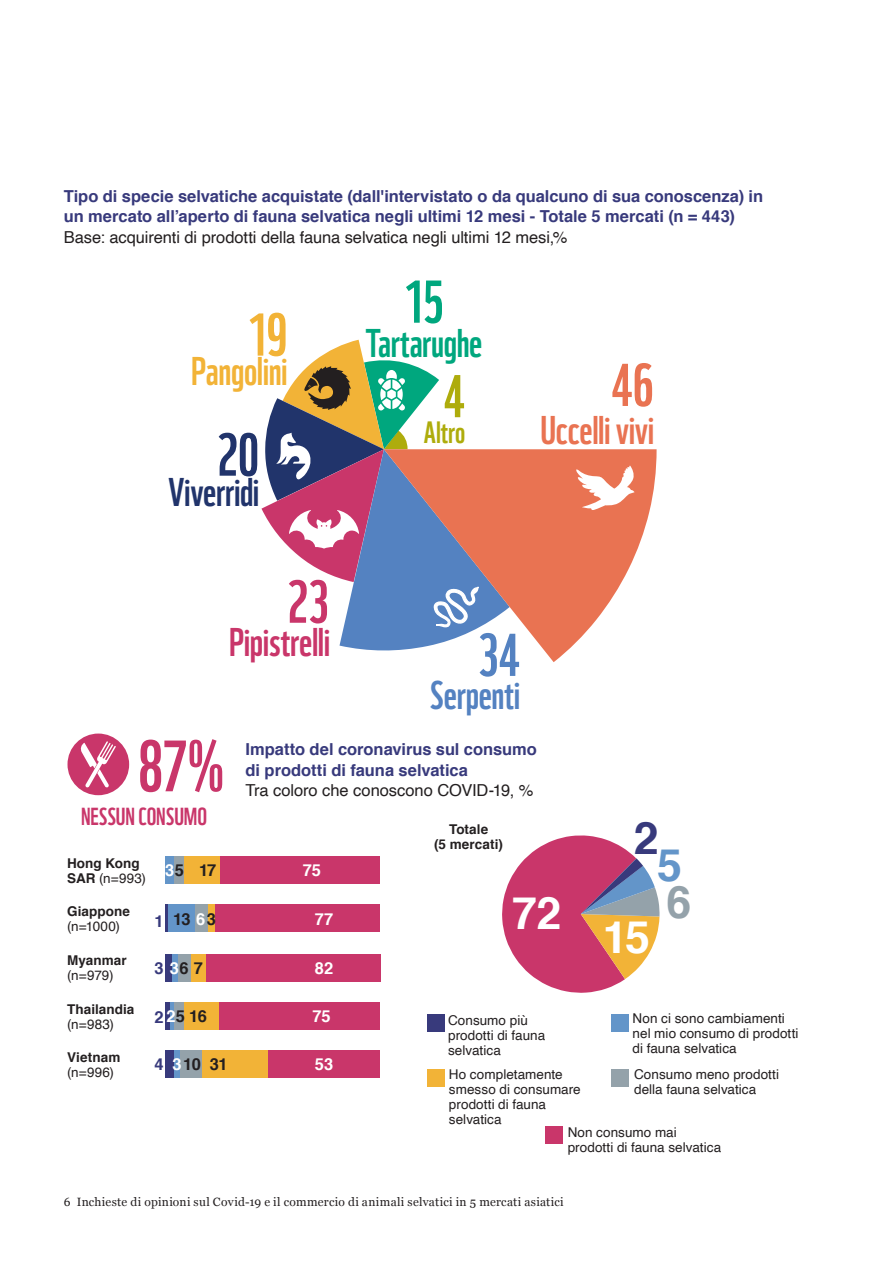
<style>
.page{position:relative;width:893px;height:1263px;background:#fff}
.page>*{position:absolute;margin:0;border:0;box-sizing:border-box;transform-origin:0 0}
._2016_Footnotes_text{font:70.5px "WWF";color:#c9366a}
._2016_Footnotes_text-2{font:58.5px "WWF";color:#e97352}
._2016_Footnotes_text-3{font:58.5px "WWF";color:#5482c1}
._2016_Footnotes_text-4{font:58.5px "WWF";color:#c9366a}
._2016_Footnotes_text-5{font:58.5px "WWF";color:#21346b}
._2016_Footnotes_text-6{font:58.5px "WWF";color:#f2b337}
._2016_Footnotes_text-7{font:58.5px "WWF";color:#00a77e}
._2016_Footnotes_text-8{font:58.5px "WWF";color:#aeac0c}
._2016_Footnotes_text-9{font:700 44.7px "Helvetica";color:#fff}
._2016_Footnotes_text-10{font:700 44.7px "Helvetica";color:#383a7c}
._2016_Footnotes_text-11{font:700 44.7px "Helvetica";color:#6395c9}
._2016_Footnotes_text-12{font:700 44.7px "Helvetica";color:#94a2aa}
._2016_Footnotes_text-13{font:39px "WWF";letter-spacing:-.005em;color:#e97352}
._2016_Footnotes_text-14{font:39px "WWF";letter-spacing:-.01em;color:#c9366a}
._2016_Footnotes_text-15{font:39px "WWF";letter-spacing:-.01em;color:#00a77e}
._2016_Footnotes_text-16{font:39px "WWF";letter-spacing:-.005em;color:#21346b}
._2016_Footnotes_text-17{font:39px "WWF";letter-spacing:-.01em;color:#f2b337}
._2016_Footnotes_text-18{font:39px "WWF";letter-spacing:-.005em;color:#5482c1}
._2016_Footnotes_text-19{font:30px "WWF";color:#aeac0c}
._2016_Footnotes_text-20{font:24px "WWF";letter-spacing:-.005em;color:#c9366a}
._2016_Footnotes_text-21{font:700 16.5px/20.7px "Helvetica";color:#383a7c}
._2016_Footnotes_text-22{font:16.5px "Helvetica";letter-spacing:-.005em;color:#231f20}
._2016_Footnotes_text-23{font:700 16.5px "Helvetica";letter-spacing:-.005em;color:#231f20}
._2016_Footnotes_text-24{font:700 16.5px "Helvetica";letter-spacing:.005em;color:#fff}
._2016_Footnotes_text-25{font:13.5px/15px "Helvetica";letter-spacing:.005em;color:#231f20}
._2016_Footnotes_text-26{font:700 13.5px/15px "Helvetica";letter-spacing:.005em;color:#231f20}
.t1{font:12px "Georgia";letter-spacing:.025em;color:#231f20}
.s1{font-weight:400}
.s2{color:#231f20}
.s3{color:#fff}
.s4{color:#383a7c}
</style>
<div class="page">
<svg style="left:502px;top:835px;width:158px;height:158px"></svg>
<div style="left:427px;top:1015px;width:17px;height:17px;background:#383a7c"></div>
<div style="left:611px;top:1015px;width:17px;height:17px;background:#6395c9"></div>
<div style="left:611px;top:1069px;width:17px;height:17px;background:#94a2aa"></div>
<div style="left:427px;top:1069px;width:17px;height:17px;background:#f2b337"></div>
<div style="left:545px;top:1127px;width:17px;height:17px;background:#c9366a"></div>
<div style="left:166px;top:856px;width:8px;height:27px;background:#6395c9"></div>
<div style="left:174px;top:856px;width:10px;height:27px;background:#94a2aa"></div>
<div style="left:184px;top:856px;width:37px;height:27px;background:#f2b337"></div>
<div style="left:221px;top:856px;width:159px;height:27px;background:#c9366a"></div>
<div style="left:206px;top:954px;width:174px;height:27px;background:#c9366a"></div>
<div style="left:166px;top:954px;width:6px;height:27px;background:#383a7c"></div>
<div style="left:172px;top:954px;width:6px;height:27px;background:#6395c9"></div>
<div style="left:178px;top:954px;width:13px;height:27px;background:#94a2aa"></div>
<div style="left:191px;top:954px;width:15px;height:27px;background:#f2b337"></div>
<div style="left:215px;top:905px;width:165px;height:27px;background:#c9366a"></div>
<hr style="left:166px;top:905px;width:2px;height:27px;background:#383a7c">
<div style="left:168px;top:905px;width:27px;height:27px;background:#6395c9"></div>
<div style="left:195px;top:905px;width:13px;height:27px;background:#94a2aa"></div>
<div style="left:208px;top:905px;width:7px;height:27px;background:#f2b337"></div>
<div style="left:216px;top:1002px;width:164px;height:27px;background:#c9366a"></div>
<hr style="left:166px;top:1002px;width:4px;height:27px;background:#383a7c">
<hr style="left:170px;top:1002px;width:4px;height:27px;background:#6395c9">
<div style="left:174px;top:1002px;width:11px;height:27px;background:#94a2aa"></div>
<div style="left:185px;top:1002px;width:34px;height:27px;background:#f2b337"></div>
<div style="left:268px;top:1051px;width:112px;height:27px;background:#c9366a"></div>
<div style="left:166px;top:1051px;width:8px;height:27px;background:#383a7c"></div>
<div style="left:174px;top:1051px;width:6px;height:27px;background:#6395c9"></div>
<div style="left:180px;top:1051px;width:22px;height:27px;background:#94a2aa"></div>
<div style="left:202px;top:1051px;width:66px;height:27px;background:#f2b337"></div>
<svg style="left:68px;top:733px;width:61px;height:62px"></svg>
<svg style="left:510px;top:449px;width:147px;height:213px;fill:#e97352"></svg>
<svg style="left:576px;top:465px;width:59px;height:45px"></svg>
<svg style="left:261px;top:340px;width:249px;height:311px"></svg>
<p class="_2016_Footnotes_text-21" style="left:64px;top:186px;width:701px">Tipo di specie selvatiche acquistate (dall'intervistato o da qualcuno di sua conoscenza) in un mercato all’aperto di fauna selvatica negli ultimi 12 mesi - Totale 5 mercati (n = 443)</p>
<p class="_2016_Footnotes_text-22" style="left:64px;top:224px;width:505px">Base: acquirenti di prodotti della fauna selvatica negli ultimi 12 mesi,%</p>
<p class="_2016_Footnotes_text-6" style="left:247px;top:289px;width:42px">19</p>
<p class="_2016_Footnotes_text-17" style="left:191px;top:341px;width:98px">Pangolini</p>
<p class="_2016_Footnotes_text-5" style="left:217px;top:409px;width:44px">20</p>
<p class="_2016_Footnotes_text-16" style="left:168px;top:461px;width:92px">Viverridi</p>
<p class="_2016_Footnotes_text-4" style="left:287px;top:556px;width:44px">23</p>
<p class="_2016_Footnotes_text-14" style="left:229px;top:611px;width:103px">Pipistrelli</p>
<p class="_2016_Footnotes_text-7" style="left:403px;top:256px;width:42px">15</p>
<p class="_2016_Footnotes_text-15" style="left:366px;top:312px;width:119px">Tartarughe</p>
<p class="_2016_Footnotes_text-8" style="left:444px;top:350px;width:23px">4</p>
<p class="_2016_Footnotes_text-19" style="left:424px;top:408px;width:43px">Altro</p>
<p class="_2016_Footnotes_text-2" style="left:611px;top:339px;width:44px">46</p>
<p class="_2016_Footnotes_text-13" style="left:541px;top:399px;width:115px">Uccelli vivi</p>
<p class="_2016_Footnotes_text-3" style="left:477px;top:609px;width:44px">34</p>
<p class="_2016_Footnotes_text-18" style="left:430px;top:664px;width:92px">Serpenti</p>
<p class="_2016_Footnotes_text" style="left:138px;top:711px;width:88px">87%</p>
<p class="_2016_Footnotes_text-20" style="left:81px;top:798px;width:127px">NESSUN CONSUMO</p>
<p class="_2016_Footnotes_text-21" style="left:246px;top:739px;width:293px">Impatto del coronavirus sul consumo di prodotti di fauna selvatica</p>
<p class="_2016_Footnotes_text-22" style="left:246px;top:778px;width:289px">Tra coloro che conoscono COVID-19, %</p>
<p class="_2016_Footnotes_text-26" style="left:449px;top:822px;width:41px">Totale</p>
<p class="_2016_Footnotes_text-26" style="left:434px;top:837px;width:70px">(5 mercati)</p>
<p class="_2016_Footnotes_text-26" style="left:67px;top:855px;width:81px">Hong Kong<br>SAR <span class="s1">(n=993)</span></p>
<p class="_2016_Footnotes_text-24" style="left:165px;top:857px;width:21px">3<span class="s2">5</span></p>
<p class="_2016_Footnotes_text-23" style="left:199px;top:857px;width:19px">17</p>
<p class="_2016_Footnotes_text-24" style="left:303px;top:857px;width:20px">75</p>
<p class="_2016_Footnotes_text-26" style="left:67px;top:904px;width:64px">Giappone</p>
<p class="_2016_Footnotes_text-25" style="left:67px;top:919px;width:54px">(n=1000)</p>
<p class="_2016_Footnotes_text-21" style="left:155px;top:911px;width:11px">1</p>
<p class="_2016_Footnotes_text-23" style="left:173px;top:905px;width:44px">13 <span class="s3">6</span>3</p>
<p class="_2016_Footnotes_text-24" style="left:315px;top:905px;width:20px">77</p>
<p class="_2016_Footnotes_text-26" style="left:67px;top:953px;width:61px">Myanmar <span class="s1">(n=979)</span></p>
<p class="_2016_Footnotes_text-23" style="left:155px;top:955px;width:50px"><span class="s4">3</span> <span class="s3">3</span>6 7</p>
<p class="_2016_Footnotes_text-24" style="left:315px;top:955px;width:20px">82</p>
<p class="_2016_Footnotes_text-9" style="left:512px;top:877px;width:51px">72</p>
<p class="_2016_Footnotes_text-10" style="left:634px;top:802px;width:26px">2</p>
<p class="_2016_Footnotes_text-11" style="left:657px;top:829px;width:26px">5</p>
<p class="_2016_Footnotes_text-12" style="left:666px;top:866px;width:26px">6</p>
<p class="_2016_Footnotes_text-9" style="left:603px;top:901px;width:49px">15</p>
<p class="_2016_Footnotes_text-26" style="left:67px;top:1001px;width:69px">Thailandia <span class="s1">(n=983)</span></p>
<p class="_2016_Footnotes_text-23" style="left:155px;top:1003px;width:54px"><span class="s4">2</span><span class="s3">2</span>5 16</p>
<p class="_2016_Footnotes_text-24" style="left:313px;top:1003px;width:20px">75</p>
<p class="_2016_Footnotes_text-26" style="left:67px;top:1050px;width:55px">Vietnam <span class="s1">(n=996)</span></p>
<p class="_2016_Footnotes_text-21" style="left:155px;top:1054px;width:11px">4</p>
<p class="_2016_Footnotes_text-23" style="left:173px;top:1051px;width:30px"><span class="s3">3</span>10</p>
<p class="_2016_Footnotes_text-23" style="left:210px;top:1051px;width:19px">31</p>
<p class="_2016_Footnotes_text-24" style="left:315px;top:1051px;width:20px">53</p>
<p class="_2016_Footnotes_text-25" style="left:448px;top:1013px;width:99px">Consumo più prodotti di fauna selvatica</p>
<p class="_2016_Footnotes_text-25" style="left:633px;top:1011px;width:167px">Non ci sono cambiamenti nel mio consumo di prodotti di fauna selvatica</p>
<p class="_2016_Footnotes_text-25" style="left:634px;top:1067px;width:146px">Consumo meno prodotti della fauna selvatica</p>
<p class="_2016_Footnotes_text-25" style="left:449px;top:1067px;width:133px">Ho completamente smesso di consumare prodotti di fauna selvatica</p>
<p class="_2016_Footnotes_text-25" style="left:568px;top:1125px;width:155px">Non consumo mai prodotti di fauna selvatica</p>
<p class="t1" style="left:64px;top:1193px;width:502px">6 Inchieste di opinioni sul Covid-19 e il commercio di animali selvatici in 5 mercati asiatici</p>
</div>
